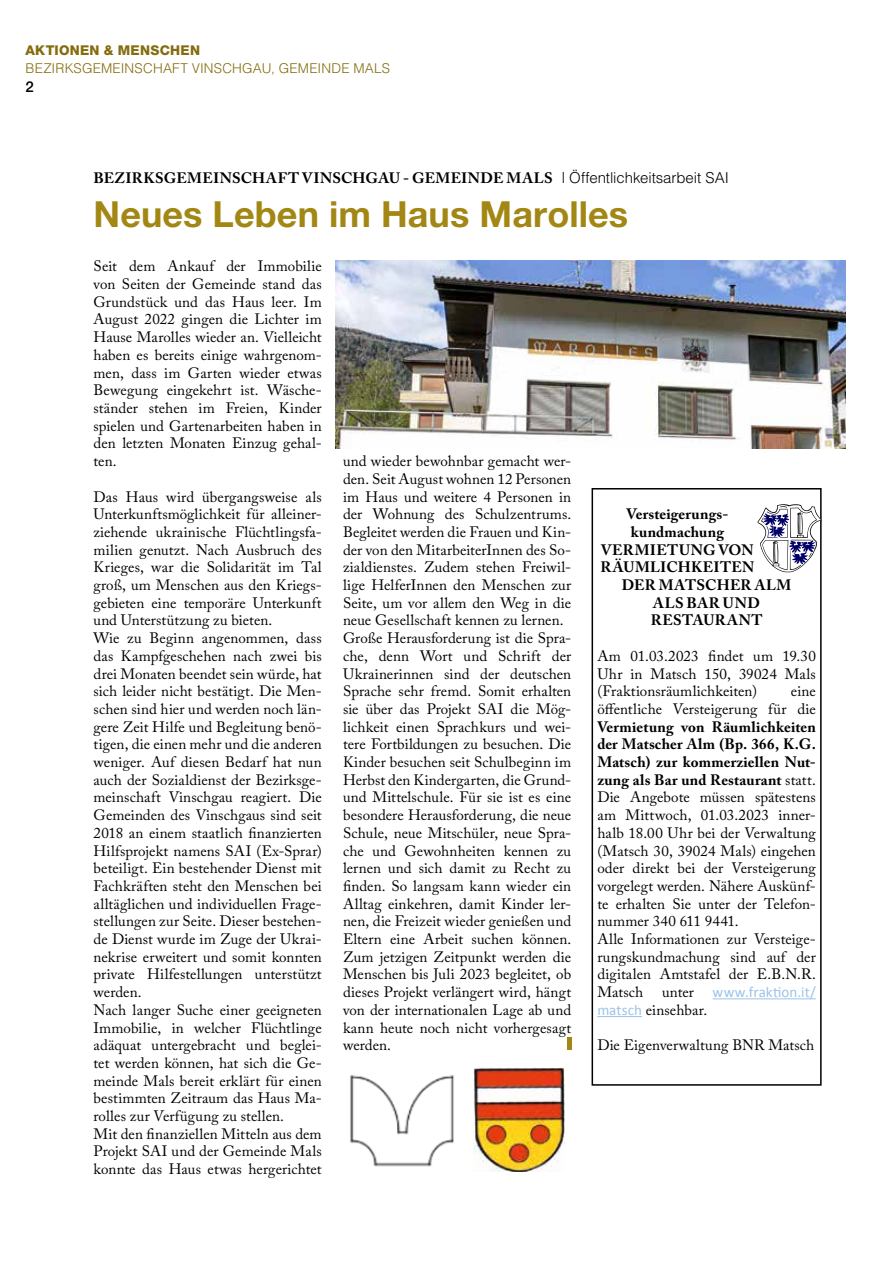
<style>
.page{position:relative;width:893px;height:1263px;background:#fff}
.page>*{position:absolute;margin:0;border:0;box-sizing:border-box;transform-origin:0 0}
.t1{font:700 36px "Helvetica Neue";letter-spacing:.005em;color:#a38714}
.t2{font:15px/17.7px "Adobe Caslon Pro";letter-spacing:.005em;color:#000}
.t3{font:700 15px "Adobe Caslon Pro";letter-spacing:.02em;color:#000}
.t4{font:15px "Calibri";letter-spacing:.01em;color:#9bc3e9}
.t5{font:500 15px "Helvetica Neue";color:#000}
.t6{font:300 13.5px "Helvetica";letter-spacing:.015em;color:#846d0f}
.t7{font:800 13.5px "Helvetica Neue";letter-spacing:.02em;color:#846d0f}
.s1{font-family:"Helvetica";font-weight:300}
.s2{font-weight:700}
.s3{font-family:"Adobe Caslon Pro";color:#000}
.s4{font-family:"Calibri";color:#9bc3e9}
</style>
<div class="page">
<img style="left:336px;top:260px;width:510px;height:188px">
<img style="left:350px;top:1074px;width:104px;height:93px">
<img style="left:474px;top:1068px;width:90px;height:103px">
<hr style="left:567px;top:1037px;width:4px;height:13px;background:#a38714">
<hr style="left:713px;top:998px;width:103px;height:1px;background:#9bc3e9">
<hr style="left:597px;top:1016px;width:45px;height:1px;background:#9bc3e9">
<div style="left:592px;top:488px;width:230px;height:598px;border:2px solid #000"></div>
<svg style="left:758px;top:504px;width:63px;height:68px"></svg>
<p class="t7" style="left:26px;top:42px;width:176px">AKTIONEN &amp; MENSCHEN</p>
<p class="t6" style="left:26px;top:60px;width:366px">BEZIRKSGEMEINSCHAFT VINSCHGAU, GEMEINDE MALS</p>
<p class="t5" style="left:26px;top:78px;width:10px">2</p>
<p class="t3" style="left:94px;top:169px;width:637px">BEZIRKSGEMEINSCHAFT VINSCHGAU - GEMEINDE MALS <span class="s1">| Öffentlichkeitsarbeit SAI</span></p>
<h1 class="t1" style="left:94px;top:192px;width:536px">Neues Leben im Haus Marolles</h1>
<p class="t2" style="left:94px;top:257px;width:230px;text-align:justify">Seit dem Ankauf der Immobilie von Seiten der Gemeinde stand das Grundstück und das Haus leer. Im August 2022 gingen die Lichter im Hause Marolles wieder an. Vielleicht haben es bereits einige wahrgenom&shy;men, dass im Garten wieder etwas Bewegung eingekehrt ist. Wäsche&shy;ständer stehen im Freien, Kinder spielen und Gartenarbeiten haben in den letzten Monaten Einzug gehal&shy;ten.</p>
<p class="t2" style="left:94px;top:487px;width:230px">Das Haus wird übergangsweise als Unterkunftsmöglichkeit für alleiner&shy;ziehende ukrainische Flüchtlingsfa&shy;milien genutzt. Nach Ausbruch des Krieges, war die Solidarität im Tal groß, um Menschen aus den Kriegs&shy;gebieten eine temporäre Unterkunft und Unterstützung zu bieten.<br>Wie zu Beginn angenommen, dass das Kampfgeschehen nach zwei bis drei Monaten beendet sein würde, hat sich leider nicht bestätigt. Die Men&shy;schen sind hier und werden noch län&shy;gere Zeit Hilfe und Begleitung benö&shy;tigen, die einen mehr und die anderen weniger. Auf diesen Bedarf hat nun auch der Sozialdienst der Bezirksge&shy;meinschaft Vinschgau reagiert. Die Gemeinden des Vinschgaus sind seit 2018 an einem staatlich finanzierten Hilfsprojekt namens SAI (Ex-Sprar) beteiligt. Ein bestehender Dienst mit Fachkräften steht den Menschen bei alltäglichen und individuellen Frage&shy;stellungen zur Seite. Dieser bestehen&shy;de Dienst wurde im Zuge der Ukrai&shy;nekrise erweitert und somit konnten private Hilfestellungen unterstützt werden.<br>Nach langer Suche einer geeigneten Immobilie, in welcher Flüchtlinge adäquat untergebracht und beglei&shy;tet werden können, hat sich die Ge&shy;meinde Mals bereit erklärt für einen bestimmten Zeitraum das Haus Ma&shy;rolles zur Verfügung zu stellen.<br>Mit den finanziellen Mitteln aus dem Projekt SAI und der Gemeinde Mals konnte das Haus etwas hergerichtet</p>
<p class="t2" style="left:343px;top:452px;width:230px">und wieder bewohnbar gemacht wer&shy;den. Seit August wohnen 12 Personen im Haus und weitere 4 Personen in der Wohnung des Schulzentrums.<br>Begleitet werden die Frauen und Kin&shy;der von den MitarbeiterInnen des So&shy;zialdienstes. Zudem stehen Freiwil&shy;lige HelferInnen den Menschen zur Seite, um vor allem den Weg in die neue Gesellschaft kennen zu lernen.<br>Große Herausforderung ist die Spra&shy;che, denn Wort und Schrift der Ukrainerinnen sind der deutschen Sprache sehr fremd. Somit erhalten sie über das Projekt SAI die Mög&shy;lichkeit einen Sprachkurs und wei&shy;tere Fortbildungen zu besuchen. Die Kinder besuchen seit Schulbeginn im Herbst den Kindergarten, die Grund&shy;und Mittelschule. Für sie ist es eine besondere Herausforderung, die neue Schule, neue Mitschüler, neue Spra&shy;che und Gewohnheiten kennen zu lernen und sich damit zu Recht zu finden. So langsam kann wieder ein Alltag einkehren, damit Kinder ler&shy;nen, die Freizeit wieder genießen und Eltern eine Arbeit suchen können.<br>Zum jetzigen Zeitpunkt werden die Menschen bis Juli 2023 begleitet, ob dieses Projekt verlängert wird, hängt von der internationalen Lage ab und kann heute noch nicht vorhergesagt werden.</p>
<p class="t3" style="left:626px;top:505px;width:103px">Versteigerungs-</p>
<p class="t3" style="left:631px;top:523px;width:94px">kundmachung</p>
<p class="t3" style="left:601px;top:541px;width:154px">VERMIETUNG VON</p>
<p class="t3" style="left:600px;top:558px;width:155px">RÄUMLICHKEITEN</p>
<p class="t3" style="left:622px;top:576px;width:171px">DER MATSCHER ALM</p>
<p class="t3" style="left:653px;top:594px;width:108px">ALS BAR UND</p>
<p class="t3" style="left:651px;top:611px;width:113px">RESTAURANT</p>
<p class="t2" style="left:597px;top:647px;width:220px;text-align:justify">Am 01.03.2023 findet um 19.30<br>Uhr in Matsch 150, 39024 Mals (Fraktionsräumlichkeiten)</p>
<p class="t2" style="left:597px;top:682px;width:220px;text-align:right">eine<br>öffentliche Versteigerung für die</p>
<p class="t2" style="left:597px;top:718px;width:220px"><span class="s2">Vermietung von Räumlichkeiten der Matscher Alm (Bp. 366, K.G.<br>Matsch) zur kommerziellen Nut&shy;zung als Bar und Restaurant</span> statt.<br>Die Angebote müssen spätestens am Mittwoch, 01.03.2023 inner&shy;halb 18.00 Uhr bei der Verwaltung (Matsch 30, 39024 Mals) eingehen oder direkt bei der Versteigerung vorgelegt werden. Nähere Auskünf&shy;te erhalten Sie unter der Telefon&shy;nummer 340 611 9441.<br>Alle Informationen zur Versteige&shy;rungskundmachung sind auf der digitalen Amtstafel der E.B.N.R.</p>
<p class="t4" style="left:597px;top:982px;width:220px"><span class="s3">Matsch unter</span> www.fraktion.it/</p>
<p class="t2" style="left:597px;top:1001px;width:111px"><span class="s4">matsch</span> einsehbar.</p>
<p class="t2" style="left:597px;top:1036px;width:219px">Die Eigenverwaltung BNR Matsch</p>
</div>
